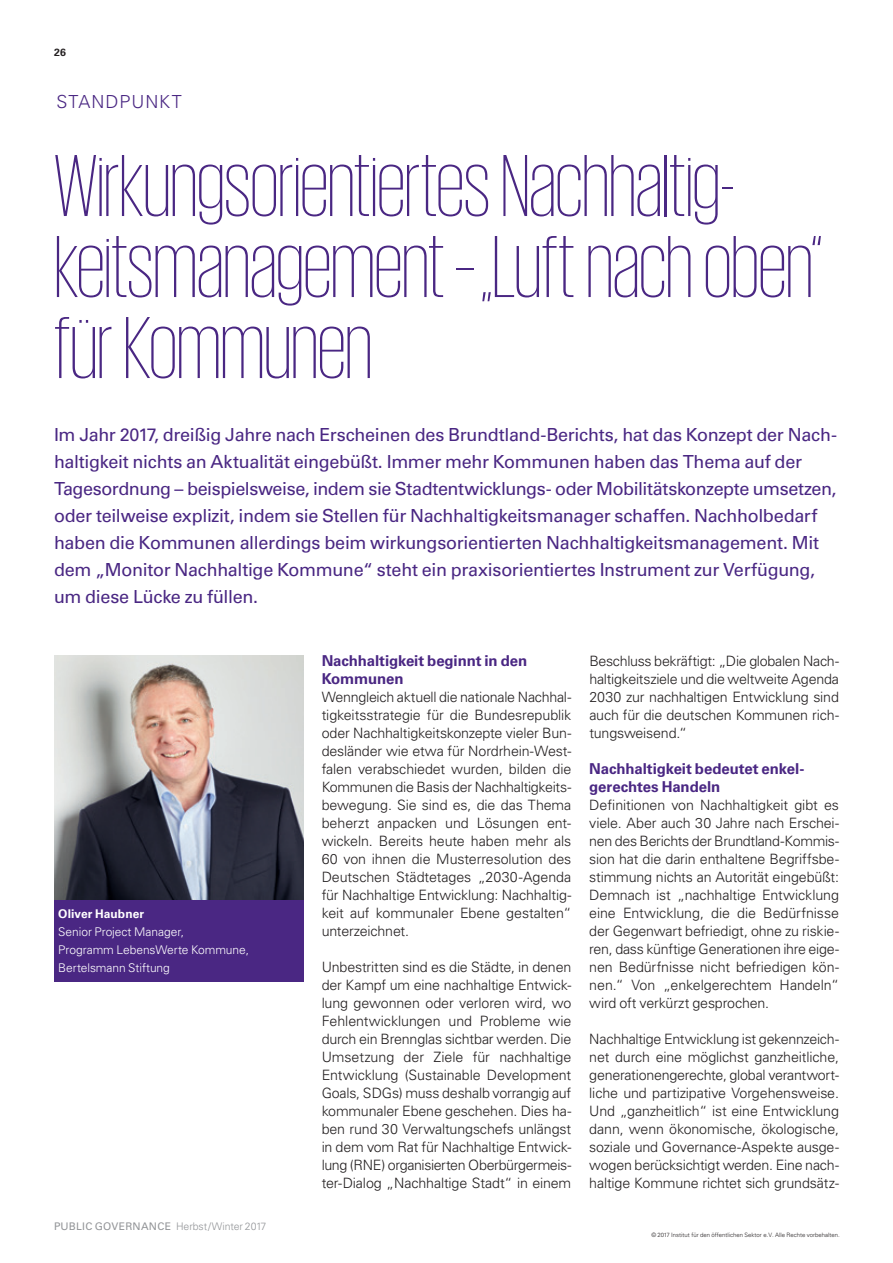
<style>
.page{position:relative;width:893px;height:1263px;background:#fff}
.page>*{position:absolute;margin:0;border:0;box-sizing:border-box;transform-origin:0 0}
.t1{font:200 90px/81px "KPMG";letter-spacing:-.01em;color:#4a2783}
.t2{font:18px/27px "Univers LT Std";letter-spacing:-.02em;color:#4a2783}
.t3{font:300 18px "Univers";color:#4a2783}
.t4{font:700 15px/18px "Univers LT Std";letter-spacing:-.01em;color:#4a2783}
.t5{font:300 14.25px/18px "Univers LT Std";letter-spacing:-.01em;color:#231f20;text-align:justify}
.t6{font:300 12px/18px "Univers LT Std";letter-spacing:-.005em;color:#fff}
.t7{font:700 12px "Univers LT Std";letter-spacing:.005em;color:#fff}
.t8{font:300 10.5px "Univers";letter-spacing:-.01em;color:#939598}
.t9{font:10.5px "Univers";letter-spacing:.02em;color:#939598}
.t10{font:700 10.5px "Univers";color:#231f20}
.t11{font:300 6px "Univers";color:#231f20}
.s1{font-weight:400}
</style>
<div class="page">
<img style="left:54px;top:655px;width:250px;height:245px">
<div style="left:54px;top:900px;width:250px;height:81px;background:#4a2783"></div>
<p class="t10" style="left:54px;top:46px;width:13px">26</p>
<p class="t3" style="left:57px;top:91px;width:26px">Standpunkt</p>
<h1 class="t1" style="left:54px;top:143px;width:770px">Wirkungsorientiertes Nachhaltig&shy;keitsmanagement – „Luft nach oben“ für Kommunen</h1>
<p class="t2" style="left:54px;top:421px;width:784px">Im Jahr 2017, dreißig Jahre nach Erscheinen des Brundtland-Berichts, hat das Konzept der Nach&shy;haltigkeit nichts an Aktualität eingebüßt. Immer mehr Kommunen haben das Thema auf der Tagesordnung – beispielsweise, indem sie Stadtentwicklungs- oder Mobilitätskonzepte umsetzen, oder teilweise explizit, indem sie Stellen für Nachhaltigkeitsmanager schaffen. Nachholbedarf haben die Kommunen allerdings beim wirkungsorientierten Nachhaltigkeitsmanagement. Mit dem „Monitor Nachhaltige Kommune“ steht ein praxisorientiertes Instrument zur Verfügung, um diese Lücke zu füllen.</p>
<p class="t7" style="left:58px;top:907px;width:87px">Oliver Haubner</p>
<p class="t6" style="left:58px;top:923px;width:192px">Senior Project Manager,<br>Programm LebensWerte Kommune,<br>Bertelsmann Stiftung</p>
<p class="t9" style="left:54px;top:1220px;width:66px">PUBLIC GOVER</p>
<p class="t8" style="left:133px;top:1220px;width:135px"><span class="s1">NANCE</span> Herbst/Winter 2017</p>
<p class="t4" style="left:322px;top:652px;width:207px">Nachhaltigkeit beginnt in den<br>Kommunen</p>
<p class="t5" style="left:322px;top:688px;width:251px">Wenngleich aktuell die nationale Nachhal&shy;tigkeitsstrategie für die Bundesrepublik oder Nachhaltigkeitskonzepte vieler Bun&shy;desländer wie etwa für Nordrhein-West&shy;falen verabschiedet wurden, bilden die Kommunen die Basis der Nachhaltigkeits&shy;bewegung. Sie sind es, die das Thema beherzt anpacken und Lösungen ent&shy;wickeln. Bereits heute haben mehr als 60 von ihnen die Musterresolution des Deutschen Städtetages „2030-Agenda für Nachhaltige Entwicklung: Nachhaltig&shy;keit auf kommunaler Ebene gestalten“ unterzeichnet.</p>
<p class="t5" style="left:322px;top:958px;width:251px">Unbestritten sind es die Städte, in denen der Kampf um eine nachhaltige Entwick&shy;lung gewonnen oder verloren wird, wo Fehlentwicklungen und Probleme wie durch ein Brennglas sichtbar werden. Die Umsetzung der Ziele für nachhaltige Entwicklung (Sustainable Development Goals, SDGs) muss deshalb vorrangig auf kommunaler Ebene geschehen. Dies ha&shy;ben rund 30 Verwaltungschefs unlängst in dem vom Rat für Nachhaltige Entwick&shy;lung (RNE) organisierten Oberbürgermeis&shy;ter-Dialog „Nachhaltige Stadt“ in einem</p>
<p class="t5" style="left:589px;top:652px;width:251px">Beschluss bekräftigt: „Die globalen Nach&shy;haltigkeitsziele und die weltweite Agenda 2030 zur nachhaltigen Entwicklung sind auch für die deutschen Kommunen rich&shy;tungsweisend.“</p>
<p class="t4" style="left:589px;top:760px;width:215px">Nachhaltigkeit bedeutet enkel&shy;gerechtes Handeln</p>
<p class="t5" style="left:589px;top:796px;width:251px">Definitionen von Nachhaltigkeit gibt es viele. Aber auch 30 Jahre nach Erschei&shy;nen des Berichts der Brundtland-Kommis&shy;sion hat die darin enthaltene Begriffsbe&shy;stimmung nichts an Autorität eingebüßt:<br>Demnach ist „nachhaltige Entwicklung eine Entwicklung, die die Bedürfnisse der Gegenwart befriedigt, ohne zu riskie&shy;ren, dass künftige Generationen ihre eige&shy;nen Bedürfnisse nicht befriedigen kön&shy;nen.“ Von „enkelgerechtem Handeln“ wird oft verkürzt gesprochen.</p>
<p class="t5" style="left:589px;top:1030px;width:251px">Nachhaltige Entwicklung ist gekennzeich&shy;net durch eine möglichst ganzheitliche, generationengerechte, global verantwort&shy;liche und partizipative Vorgehensweise.<br>Und „ganzheitlich“ ist eine Entwicklung dann, wenn ökonomische, ökologische, soziale und Governance-Aspekte ausge&shy;wogen berücksichtigt werden. Eine nach&shy;haltige Kommune richtet sich grundsätz-</p>
<p class="t11" style="left:651px;top:1232px;width:190px">© 2017 Institut für den öffentlichen Sektor e.V. Alle Rechte vorbehalten.</p>
</div>
